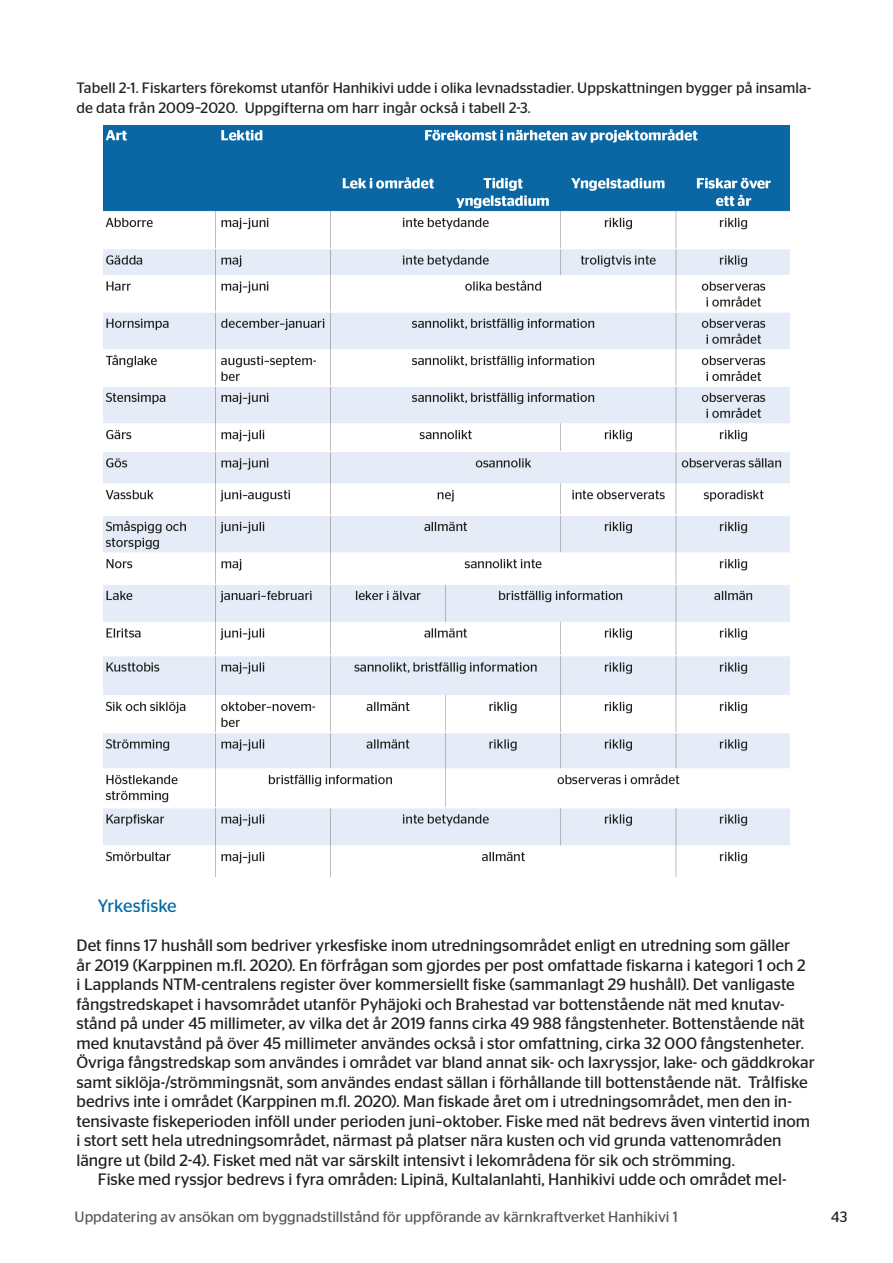
<style>
.page{position:relative;width:893px;height:1263px;background:#fff}
.page>*{position:absolute;margin:0;border:0;box-sizing:border-box;transform-origin:0 0}
.VÄLIOTSIKKO_4_LIGHT{font:18px "Stag Sans";color:#006ca4}
.Ensikappale__otsikon{font:16.5px/19.5px "Stag Sans";color:#231f20}
.Perusleipis{font:16.5px "Stag Sans";color:#231f20}
.Kuva_taulukkoteksti{font:15px/19.5px "Stag Sans";letter-spacing:.005em;color:#231f20}
.t1{font:15px "Stag Sans";color:#555859}
</style>
<div class="page">
<img style="left:104px;top:125px;width:685px;height:751px">
<p class="Kuva_taulukkoteksti" style="left:77px;top:78px;width:736px">Tabell 2-1. Fiskarters förekomst utanför Hanhikivi udde i olika levnadsstadier. Uppskattningen bygger på insamla&shy;de data från 2009–2020. Uppgifterna om harr ingår också i tabell 2-3.</p>
<p class="VÄLIOTSIKKO_4_LIGHT" style="left:98px;top:896px;width:80px">Yrkesfiske</p>
<p class="Ensikappale__otsikon" style="left:77px;top:935px;width:740px">Det finns 17 hushåll som bedriver yrkesfiske inom utredningsområdet enligt en utredning som gäller<br>år 2019 (Karppinen m.fl. 2020). En förfrågan som gjordes per post omfattade fiskarna i kategori 1 och 2<br>i Lapplands NTM-centralens register över kommersiellt fiske (sammanlagt 29 hushåll). Det vanligaste fångstredskapet i havsområdet utanför Pyhäjoki och Brahestad var bottenstående nät med knutav&shy;stånd på under 45 millimeter, av vilka det år 2019 fanns cirka 49 988 fångstenheter. Bottenstående nät med knutavstånd på över 45 millimeter användes också i stor omfattning, cirka 32 000 fångstenheter.<br>Övriga fångstredskap som användes i området var bland annat sik- och laxryssjor, lake- och gäddkrokar samt siklöja-/strömmingsnät, som användes endast sällan i förhållande till bottenstående nät. Trålfiske bedrivs inte i området (Karppinen m.fl. 2020). Man fiskade året om i utredningsområdet, men den in&shy;tensivaste fiskeperioden inföll under perioden juni–oktober. Fiske med nät bedrevs även vintertid inom i stort sett hela utredningsområdet, närmast på platser nära kusten och vid grunda vattenområden längre ut (bild 2-4). Fisket med nät var särskilt intensivt i lekområdena för sik och strömming.</p>
<p class="Perusleipis" style="left:98px;top:1170px;width:690px">Fiske med ryssjor bedrevs i fyra områden: Lipinä, Kultalanlahti, Hanhikivi udde och området mel-</p>
<p class="t1" style="left:75px;top:1208px;width:605px">Uppdatering av ansökan om byggnadstillstånd för uppförande av kärnkraftverket Hanhikivi 1</p>
<p class="Kuva_taulukkoteksti" style="left:831px;top:1207px;width:18px">43</p>
</div>
